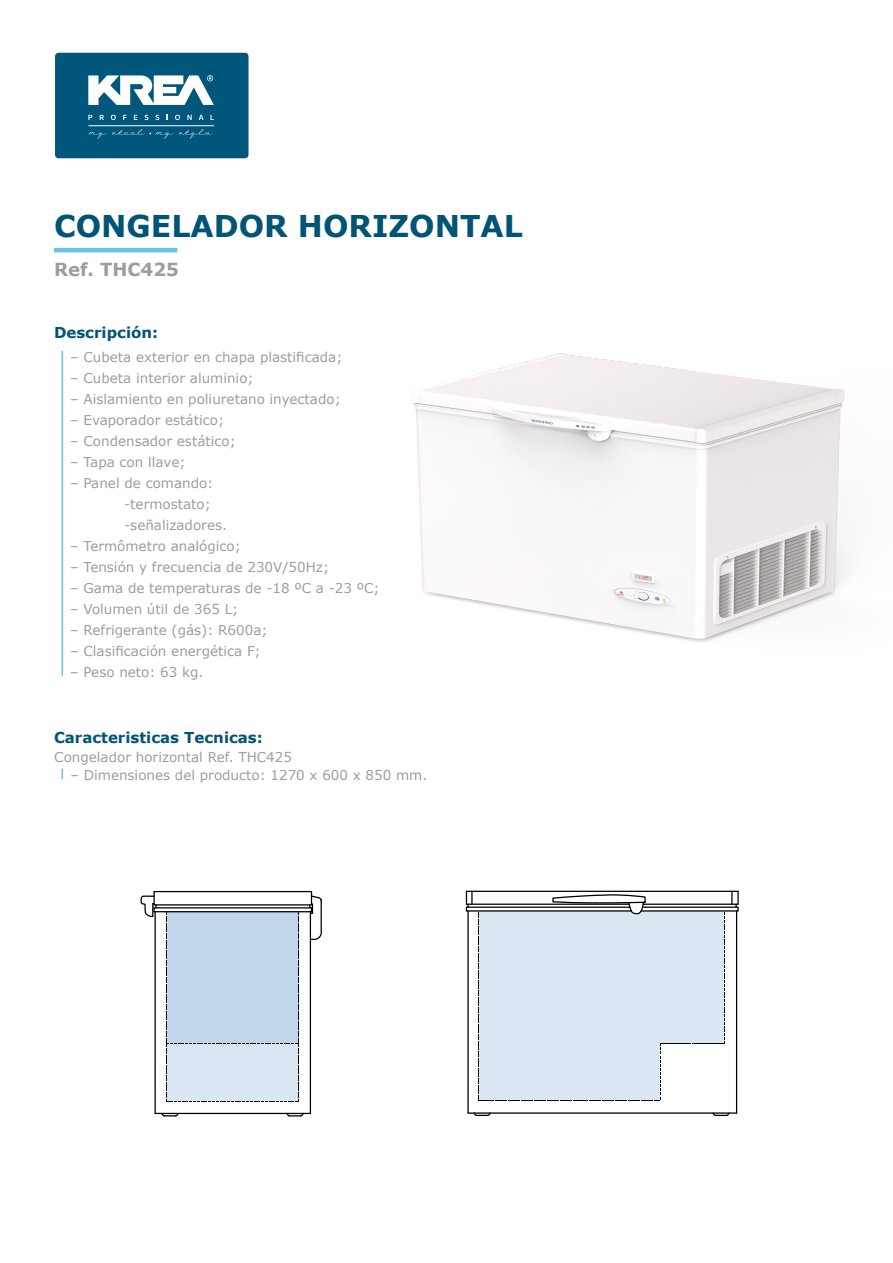
<style>
.page{position:relative;width:893px;height:1263px;background:#fff}
.page>*{position:absolute;margin:0;border:0;box-sizing:border-box;transform-origin:0 0}
.t1{font:700 30px "Verdana";color:#025477}
.t2{font:700 18px "Verdana";color:#9d9d9c}
.t3{font:700 15px "Verdana";color:#025477}
.t4{font:13.5px/21px "Verdana";color:#9d9d9c}
</style>
<div class="page">
<img style="left:54px;top:247px;width:794px;height:429px">
<hr style="left:54px;top:248px;width:123px;height:4px;background:#68c3e8">
<hr style="left:62px;top:351px;width:1px;height:325px;background:#68c3e8">
<div style="left:55px;top:53px;width:193px;height:105px;background:#00577b;border-radius:4px"></div>
<svg style="left:88px;top:75px;width:126px;height:30px"></svg>
<svg style="left:88px;top:115px;width:4px;height:5px"></svg>
<svg style="left:100px;top:115px;width:4px;height:5px"></svg>
<svg style="left:111px;top:115px;width:5px;height:5px"></svg>
<svg style="left:123px;top:115px;width:4px;height:5px"></svg>
<svg style="left:134px;top:115px;width:3px;height:5px"></svg>
<svg style="left:144px;top:115px;width:5px;height:5px"></svg>
<svg style="left:155px;top:115px;width:4px;height:5px"></svg>
<svg style="left:175px;top:115px;width:5px;height:5px"></svg>
<svg style="left:187px;top:115px;width:5px;height:5px"></svg>
<svg style="left:199px;top:115px;width:5px;height:5px"></svg>
<svg style="left:210px;top:115px;width:4px;height:5px"></svg>
<hr style="left:88px;top:125px;width:126px;height:1px;background:#fff">
<svg style="left:88px;top:129px;width:124px;height:10px"></svg>
<hr style="left:155px;top:912px;width:1px;height:201px;background:#000">
<hr style="left:155px;top:1113px;width:155px;height:1px;background:#000">
<hr style="left:310px;top:912px;width:1px;height:201px;background:#000">
<hr style="left:154px;top:907px;width:157px;height:1px;background:#000">
<hr style="left:154px;top:911px;width:157px;height:1px;background:#000">
<hr style="left:154px;top:904px;width:157px;height:1px;background:#000">
<hr style="left:154px;top:891px;width:157px;height:1px;background:#000">
<svg style="left:140px;top:891px;width:17px;height:27px"></svg>
<svg style="left:160px;top:1112px;width:20px;height:5px"></svg>
<svg style="left:285px;top:1112px;width:20px;height:5px"></svg>
<svg style="left:309px;top:891px;width:13px;height:50px"></svg>
<svg style="left:166px;top:913px;width:133px;height:189px;background:#c3d6e8"></svg>
<hr style="left:467px;top:911px;width:2px;height:202px;background:#000">
<hr style="left:468px;top:1112px;width:269px;height:2px;background:#000">
<hr style="left:736px;top:911px;width:1px;height:202px;background:#000">
<svg style="left:711px;top:1112px;width:20px;height:4px"></svg>
<svg style="left:472px;top:1112px;width:20px;height:4px"></svg>
<svg style="left:466px;top:891px;width:273px;height:210px"></svg>
<h1 class="t1" style="left:54px;top:205px;width:470px">CONGELADOR HORIZONTAL</h1>
<h2 class="t2" style="left:54px;top:256px;width:127px">Ref. THC425</h2>
<p class="t3" style="left:54px;top:322px;width:106px">Descripción:</p>
<p class="t4" style="left:70px;top:346px;width:274px">– Cubeta exterior en chapa plastificada;</p>
<p class="t4" style="left:70px;top:367px;width:185px">– Cubeta interior aluminio;</p>
<p class="t4" style="left:70px;top:388px;width:272px">– Aislamiento en poliuretano inyectado;</p>
<p class="t4" style="left:70px;top:409px;width:155px">– Evaporador estático;</p>
<p class="t4" style="left:70px;top:430px;width:167px">– Condensador estático;</p>
<p class="t4" style="left:70px;top:451px;width:117px">– Tapa con llave;</p>
<p class="t4" style="left:124px;top:472px;width:104px;text-indent:-54px">– Panel de comando: -termostato; -señalizadores.</p>
<p class="t4" style="left:70px;top:535px;width:172px">– Termômetro analógico;</p>
<p class="t4" style="left:70px;top:556px;width:260px">– Tensión y frecuencia de 230V/50Hz;</p>
<p class="t4" style="left:70px;top:577px;width:311px">– Gama de temperaturas de -18 ºC a -23 ºC;</p>
<p class="t4" style="left:70px;top:598px;width:170px">– Volumen útil de 365 L;</p>
<p class="t4" style="left:70px;top:619px;width:199px">– Refrigerante (gás): R600a;</p>
<p class="t4" style="left:70px;top:640px;width:192px">– Clasificación energética F;</p>
<p class="t4" style="left:70px;top:661px;width:135px">– Peso neto: 63 kg.</p>
<p class="t3" style="left:54px;top:727px;width:210px">Caracteristicas Tecnicas:</p>
<p class="t4" style="left:54px;top:746px;width:239px">Congelador horizontal Ref. THC425</p>
<p class="t4" style="left:70px;top:764px;width:358px">– Dimensiones del producto: 1270 x 600 x 850 mm.</p>
</div>
